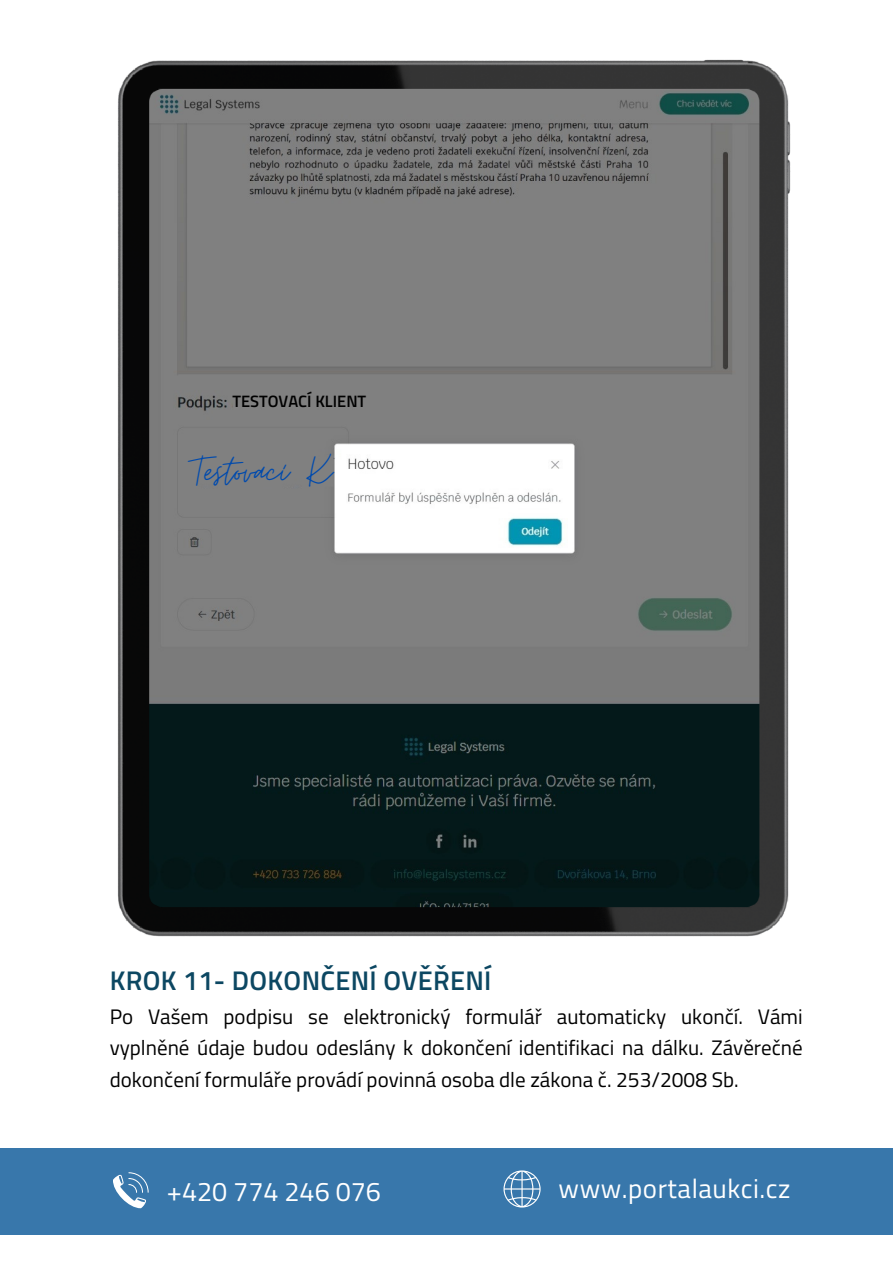
<style>
.page{position:relative;width:893px;height:1264px;background:#fff}
.page>*{position:absolute;margin:0;border:0;box-sizing:border-box;transform-origin:0 0}
.t1{font:46.05px "Moon Time";color:#004aad}
.t2{font:600 27px "Titillium Web";letter-spacing:.01em;color:#0c4762}
.t3{font:27px "Titillium Web";letter-spacing:.02em;color:#fff}
.t4{font:27px "Titillium Web";color:#fff}
.t5{font:21px/31.5px "Titillium Web";color:#000;text-align:justify}
.t6{font:600 16.5px "Titillium Web";color:#000}
</style>
<div class="page">
<div style="left:454px;top:1147px;width:438px;height:87px;background:#3877ab"></div>
<div style="left:0;top:1147px;width:454px;height:87px;background:#3877ab"></div>
<svg style="left:113px;top:1172px;width:36px;height:36px"></svg>
<svg style="left:503px;top:1170px;width:37px;height:37px"></svg>
<img style="left:117px;top:60px;width:673px;height:876px">
<p class="t6" style="left:232px;top:388px;width:135px">TESTOVACÍ KLIENT</p>
<h1 class="t1" style="left:192px;top:443px;width:141px">Testovací K</h1>
<p class="t2" style="left:110px;top:958px;width:383px">KROK 11- DOKONČENÍ OVĚŘENÍ</p>
<p class="t5" style="left:110px;top:1000px;width:694px">Po Vašem podpisu se elektronický formulář automaticky ukončí. Vámi vyplněné údaje budou odeslány k dokončení identifikaci na dálku. Závěrečné dokončení formuláře provádí povinná osoba dle zákona č. 253/2008 Sb.</p>
<p class="t4" style="left:167px;top:1170px;width:216px">+420 774 246 076</p>
<p class="t3" style="left:558px;top:1166px;width:233px">www.portalaukci.cz</p>
</div>
